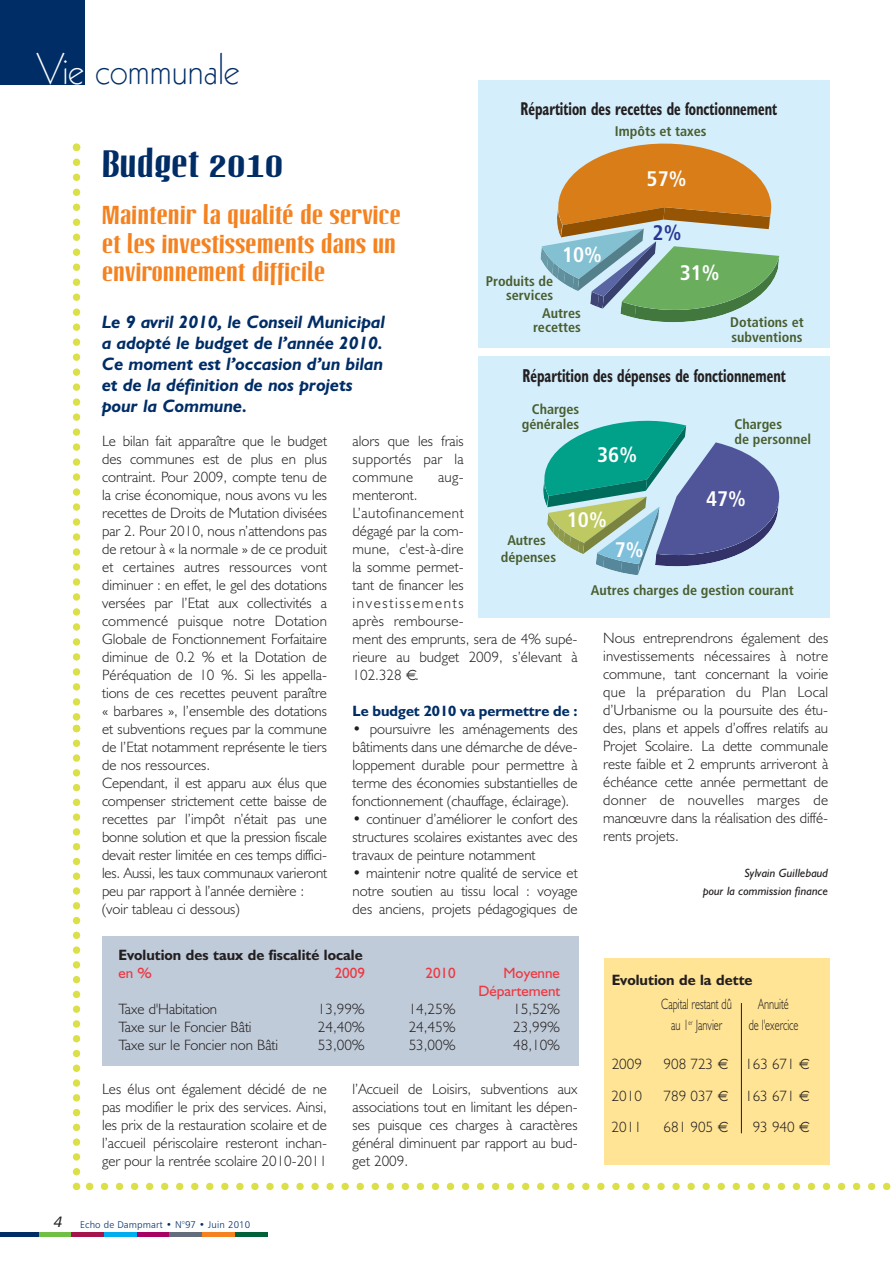
<style>
.page{position:relative;width:893px;height:1263px;background:#fff}
.page>*{position:absolute;margin:0;border:0;box-sizing:border-box;transform-origin:0 0}
.t1{font:300 43.05px "Kabel";color:#002d66;scale:.95 1}
.t2{font:700 37.5px "Linotype Octane";color:#002d66}
.t3{font:700 25.5px/28.5px "Linotype Octane";color:#f58220}
.t4{font:700 condensed 21px "Frutiger";color:#fff}
.t5{font:700 condensed 21px "Frutiger";color:#2a3594}
.t6{font:700 condensed 18.75px "Humanist 521 BT";color:#231f20;scale:.8 1}
.t7{font:700 condensed 18.6px "Humanist 521 BT";color:#231f20;scale:.81 1}
.t8{font:italic 700 18px/21px "Humanist 521 BT";color:#002d66}
.t9{font:300 15px/18px "Humanist 521 BT";color:#231f20;text-align:justify}
.t10{font:700 15px "Humanist 521 BT";color:#231f20}
.t11{font:300 15px "Humanist 521 BT";color:#231f20;scale:.7 1}
.t12{font:15px/18px "Humanist 521 BT";color:#ee3640;text-align:right}
.t13{font:700 15px "Humanist 521 BT";color:#002d66}
.t14{font:700 condensed 13.95px/15px "Frutiger";color:#495d2f;text-align:right}
.t15{font:italic 12px/18px "Humanist 521 BT";color:#231f20;text-align:right}
.t16{font:9.75px "Humanist 777 BT Light B";letter-spacing:.01em;color:#002d66}
.s1{color:#fff}
.s2{font-family:"Humanist 777 BT Italic B";font-size:15px;color:#231f20}
</style>
<div class="page">
<div style="left:604px;top:959px;width:225px;height:206px;background:#ffe495"></div>
<hr style="left:0;top:1233px;width:39px;height:4px;background:#002d66">
<hr style="left:39px;top:1233px;width:33px;height:4px;background:#71bf44">
<hr style="left:72px;top:1233px;width:32px;height:4px;background:#a5154b">
<hr style="left:104px;top:1233px;width:33px;height:4px;background:#00aeef">
<hr style="left:137px;top:1233px;width:33px;height:4px;background:#a70164">
<hr style="left:170px;top:1233px;width:32px;height:4px;background:#646d7c">
<hr style="left:202px;top:1233px;width:33px;height:4px;background:#f58220">
<hr style="left:235px;top:1233px;width:33px;height:4px;background:#016139">
<svg style="left:86px;top:1183px;width:805px;height:7px"></svg>
<svg style="left:73px;top:144px;width:7px;height:1046px"></svg>
<div style="left:0;top:0;width:85px;height:85px;background:#002d66"></div>
<div style="left:102px;top:936px;width:476px;height:129px;background:#c0cbd9"></div>
<div style="left:479px;top:80px;width:350px;height:538px;background:#d4effb"></div>
<svg style="left:540px;top:143px;width:239px;height:179px"></svg>
<svg style="left:543px;top:420px;width:237px;height:155px"></svg>
<hr style="left:741px;top:1003px;width:1px;height:130px;background:#231f20">
<div style="left:473px;top:349px;width:366px;height:7px;background:#fff"></div>
<h1 class="t1" style="left:36px;top:53px;width:216px"><span class="s1">Vie</span> communale</h1>
<h2 class="t2" style="left:102px;top:148px;width:183px">Budget 2010</h2>
<h3 class="t3" style="left:102px;top:202px;width:301px">Maintenir la qualité de service et les investissements dans un environnement difficile</h3>
<p class="t7" style="left:521px;top:102px;width:318px">Répartition des recettes de fonctionnement</p>
<p class="t14" style="left:615px;top:125px;width:93px">Impôts et taxes</p>
<h3 class="t4" style="left:647px;top:171px;width:41px">57%</h3>
<p class="t14" style="left:486px;top:275px;width:69px;line-height:14.1px">Produits de services</p>
<h3 class="t4" style="left:562px;top:246px;width:41px">10%</h3>
<h3 class="t5" style="left:653px;top:225px;width:30px">2%</h3>
<h3 class="t4" style="left:680px;top:264px;width:41px">31%</h3>
<p class="t14" style="left:533px;top:308px;width:49px;line-height:14.1px">Autres recettes</p>
<p class="t8" style="left:102px;top:314px;width:285px">Le 9 avril 2010, le Conseil Municipal a adopté le budget de l’année 2010.<br>Ce moment est l’occasion d’un bilan et de la définition de nos projets pour la Commune.</p>
<p class="t14" style="left:730px;top:316px;width:75px;text-align:left">Dotations et subventions</p>
<p class="t6" style="left:523px;top:370px;width:331px">Répartition des dépenses de fonctionnement</p>
<p class="t14" style="left:522px;top:403px;width:59px">Charges générales</p>
<p class="t14" style="left:735px;top:417px;width:78px;text-align:left">Charges<br>de personnel</p>
<p class="t9" style="left:102px;top:434px;width:227px;text-align:left">Le bilan fait apparaître que le budget des communes est de plus en plus contraint. Pour 2009, compte tenu de la crise économique, nous avons vu les recettes de Droits de Mutation divisées par 2. Pour 2010, nous n’attendons pas de retour à « la normale » de ce produit et certaines autres ressources vont diminuer : en effet, le gel des dotations versées par l’Etat aux collectivités a commencé puisque notre Dotation Globale de Fonctionnement Forfaitaire diminue de 0.2 % et la Dotation de Péréquation de 10 %. Si les appella&shy;tions de ces recettes peuvent paraître « barbares », l’ensemble des dotations et subventions reçues par la commune de l’Etat notamment représente le tiers de nos ressources.<br>Cependant, il est apparu aux élus que compenser strictement cette baisse de recettes par l’impôt n’était pas une bonne solution et que la pression fiscale devait rester limitée en ces temps diffici&shy;les. Aussi, les taux communaux varieront peu par rapport à l’année dernière : (voir tableau ci dessous)</p>
<p class="t9" style="left:353px;top:434px;width:113px">alors que les frais supportés par la commune</p>
<h3 class="t4" style="left:597px;top:446px;width:41px">36%</h3>
<p class="t9" style="left:438px;top:470px;width:27px">aug-</p>
<p class="t9" style="left:353px;top:488px;width:227px;text-align:left">menteront.<br>L’autofinancement<br>dégagé par la com-<br>mune, c'est-à-dire<br>la somme permet-<br>tant de financer les investissements<br>après rembourse-<br>ment des emprunts, sera de 4% supé&shy;rieure au budget 2009, s’élevant à<br>102.328 .</p>
<p class="t13" style="left:353px;top:706px;width:226px">Le budget 2010 va permettre de :</p>
<p class="t9" style="left:353px;top:722px;width:227px">• poursuivre les aménagements des bâtiments dans une démarche de déve&shy;loppement durable pour permettre à terme des économies substantielles de fonctionnement (chauffage, éclairage).</p>
<p class="t9" style="left:353px;top:812px;width:227px">• continuer d’améliorer le confort des structures scolaires existantes avec des travaux de peinture notamment</p>
<p class="t9" style="left:353px;top:866px;width:227px">• maintenir notre qualité de service et notre soutien au tissu local : voyage des anciens, projets pédagogiques de</p>
<h3 class="t4" style="left:706px;top:490px;width:41px">47%</h3>
<h3 class="t4" style="left:567px;top:511px;width:41px">10%</h3>
<p class="t14" style="left:501px;top:533px;width:57px;line-height:16.8px;text-align:center">Autres dépenses</p>
<h3 class="t4" style="left:615px;top:541px;width:30px">7%</h3>
<p class="t14" style="left:591px;top:584px;width:204px">Autres charges de gestion courant</p>
<p class="t9" style="left:603px;top:631px;width:227px">Nous entreprendrons également des investissements nécessaires à notre commune, tant concernant la voirie que la préparation du Plan Local d’Urbanisme ou la poursuite des étu&shy;des, plans et appels d’offres relatifs au Projet Scolaire. La dette communale reste faible et 2 emprunts arriveront à échéance cette année permettant de donner de nouvelles marges de manœuvre dans la réalisation des diffé&shy;rents projets.</p>
<p class="t15" style="left:703px;top:865px;width:127px">Sylvain Guillebaud<br>pour la commission finance</p>
<p class="t10" style="left:118px;top:949px;width:246px">Evolution des taux de fiscalité locale</p>
<p class="t12" style="left:118px;top:965px;width:35px">en %</p>
<p class="t12" style="left:335px;top:965px;width:32px">2009</p>
<p class="t12" style="left:425px;top:965px;width:32px">2010</p>
<p class="t12" style="left:478px;top:965px;width:83px">Moyenne<br>Département</p>
<p class="t9" style="left:118px;top:1001px;width:100px">Taxe d'Habitation</p>
<p class="t9" style="left:318px;top:1001px;width:48px">13,99%</p>
<p class="t9" style="left:409px;top:1001px;width:48px">14,25%</p>
<p class="t9" style="left:513px;top:1001px;width:48px">15,52%</p>
<p class="t9" style="left:118px;top:1019px;width:135px">Taxe sur le Foncier Bâti</p>
<p class="t9" style="left:318px;top:1019px;width:48px">24,40%</p>
<p class="t9" style="left:409px;top:1019px;width:48px">24,45%</p>
<p class="t9" style="left:513px;top:1019px;width:48px">23,99%</p>
<p class="t9" style="left:118px;top:1037px;width:161px">Taxe sur le Foncier non Bâti</p>
<p class="t9" style="left:318px;top:1037px;width:48px">53,00%</p>
<p class="t9" style="left:409px;top:1037px;width:48px">53,00%</p>
<p class="t9" style="left:513px;top:1037px;width:48px">48,10%</p>
<p class="t9" style="left:102px;top:1082px;width:227px">Les élus ont également décidé de ne pas modifier le prix des services. Ainsi, les prix de la restauration scolaire et de l’accueil périscolaire resteront inchan&shy;ger pour la rentrée scolaire 2010-2011</p>
<p class="t16" style="left:54px;top:1220px;width:198px"><span class="s2">4</span> Echo de Dampmart • N°97 • Juin 2010</p>
<p class="t9" style="left:353px;top:1082px;width:227px">l’Accueil de Loisirs, subventions aux associations tout en limitant les dépen&shy;ses puisque ces charges à caractères général diminuent par rapport au bud&shy;get 2009.</p>
<p class="t10" style="left:612px;top:975px;width:142px">Evolution de la dette</p>
<p class="t11" style="left:661px;top:999px;width:102px">Capital restant dû</p>
<p class="t11" style="left:758px;top:999px;width:46px">Annuité</p>
<p class="t11" style="left:671px;top:1020px;width:75px">au 1<sup>er</sup> Janvier</p>
<p class="t11" style="left:749px;top:1020px;width:73px">de l'exercice</p>
<p class="t9" style="left:612px;top:1057px;width:32px">2009</p>
<p class="t9" style="left:664px;top:1057px;width:51px">908 723</p>
<p class="t9" style="left:745px;top:1057px;width:51px">163 671</p>
<p class="t9" style="left:612px;top:1088px;width:32px">2010</p>
<p class="t9" style="left:664px;top:1088px;width:51px">789 037</p>
<p class="t9" style="left:745px;top:1088px;width:51px">163 671</p>
<p class="t9" style="left:612px;top:1120px;width:32px">2011</p>
<p class="t9" style="left:664px;top:1120px;width:51px">681 905</p>
<p class="t9" style="left:753px;top:1120px;width:43px">93 940</p>
</div>
